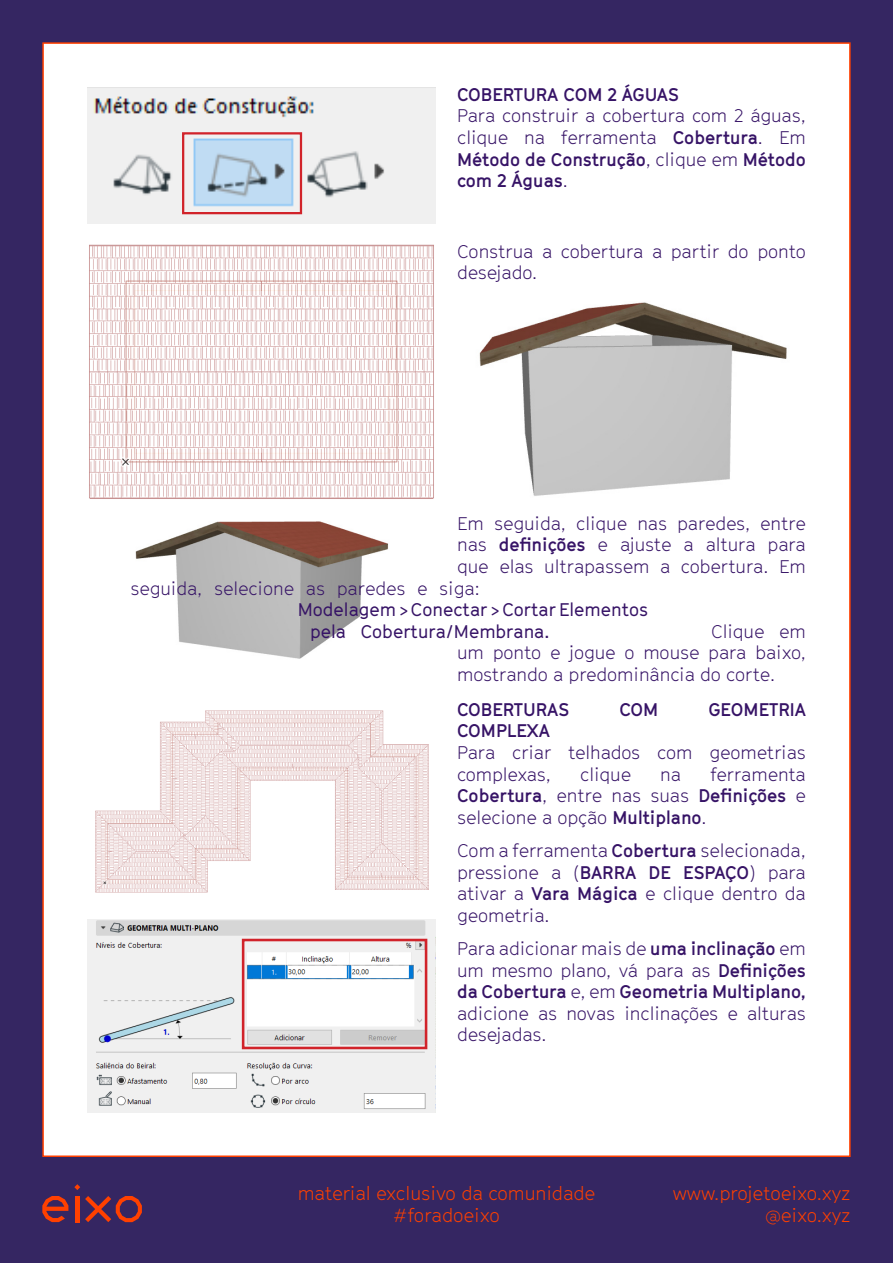
<style>
.page{position:relative;width:893px;height:1263px;background:#fff}
.page>*{position:absolute;margin:0;border:0;box-sizing:border-box;transform-origin:0 0}
.t1{font:300 18.6px/22.4px "GT Cinetype";color:#ff4000;text-align:right}
.t2{font:300 18px/21.6px "GT Cinetype";color:#361366;text-align:justify}
.t3{font:18px "GT Cinetype";color:#361366}
.t4{font:700 18px "GT Cinetype";color:#361366}
.s1{font-weight:700}
</style>
<div class="page">
<div style="left:0;top:0;width:42px;height:1263px;background:#352662"></div>
<div style="left:851px;top:0;width:42px;height:1263px;background:#352662"></div>
<div style="left:31px;top:0;width:862px;height:42px;background:#352662"></div>
<div style="left:31px;top:1157px;width:862px;height:106px;background:#352662"></div>
<img style="left:479px;top:302px;width:308px;height:194px">
<img style="left:87px;top:87px;width:349px;height:136px">
<img style="left:89px;top:244px;width:345px;height:255px">
<img style="left:135px;top:521px;width:254px;height:138px">
<img style="left:95px;top:710px;width:334px;height:183px">
<img style="left:87px;top:919px;width:349px;height:193px">
<div style="left:242px;top:939px;width:185px;height:110px;border:3px solid #d1232a"></div>
<div style="left:182px;top:132px;width:120px;height:82px;border:2px solid #d1232a"></div>
<svg style="left:42px;top:1196px;width:26px;height:26px"></svg>
<svg style="left:74px;top:1184px;width:6px;height:6px"></svg>
<hr style="left:75px;top:1196px;width:4px;height:26px;background:#ff4000">
<svg style="left:85px;top:1196px;width:57px;height:26px"></svg>
<p class="t4" style="left:457px;top:83px;width:223px">COBERTURA COM 2 ÁGUAS</p>
<p class="t2" style="left:457px;top:105px;width:350px">Para construir a cobertura com 2 águas, clique na ferramenta <span class="s1">Cobertura</span>. Em <span class="s1">Método de Construção</span>, clique em <span class="s1">Método com 2 Águas</span>.</p>
<p class="t2" style="left:457px;top:240px;width:350px">Construa a cobertura a partir do ponto desejado.</p>
<p class="t2" style="left:457px;top:512px;width:350px">Em seguida, clique nas paredes, entre</p>
<p class="t2" style="left:457px;top:534px;width:350px">nas <span class="s1">defnições</span> e ajuste a altura para</p>
<p class="t2" style="left:457px;top:556px;width:350px">que elas ultrapassem a cobertura. Em</p>
<p class="t2" style="left:130px;top:577px;width:351px">seguida, selecione as paredes e siga:</p>
<p class="t3" style="left:298px;top:599px;width:352px">Modelagem &gt; Conectar &gt; Cortar Elementos</p>
<p class="t3" style="left:310px;top:620px;width:241px">pela Cobertura/Membrana.</p>
<p class="t2" style="left:457px;top:620px;width:350px;text-indent:254px">Clique em um ponto e jogue o mouse para baixo, mostrando a predominância do corte.</p>
<p class="t4" style="left:457px;top:698px;width:114px">COBERTURAS</p>
<p class="t4" style="left:619px;top:698px;width:40px">COM</p>
<p class="t4" style="left:708px;top:698px;width:99px">GEOMETRIA</p>
<p class="t4" style="left:457px;top:720px;width:94px">COMPLEXA</p>
<p class="t2" style="left:457px;top:742px;width:350px">Para criar telhados com geometrias complexas,</p>
<p class="t2" style="left:457px;top:763px;width:350px;text-indent:253px">ferramenta <span class="s1">Cobertura</span>, entre nas suas <span class="s1">Defnições</span> e selecione a opção <span class="s1">Multiplano</span>.</p>
<p class="t2" style="left:457px;top:840px;width:350px">Com a ferramenta <span class="s1">Cobertura</span> selecionada, pressione a (<span class="s1">BARRA DE ESPAÇO</span>) para ativar a <span class="s1">Vara Mágica</span> e clique dentro da geometria.</p>
<p class="t2" style="left:457px;top:938px;width:350px">Para adicionar mais de <span class="s1">uma inclinação</span> em um mesmo plano, vá para as <span class="s1">Defnições da Cobertura</span> e, em <span class="s1">Geometria Multiplano, </span>adicione as novas inclinações e alturas desejadas.</p>
<p class="t2" style="left:580px;top:763px;width:52px">clique</p>
<p class="t2" style="left:660px;top:763px;width:22px">na</p>
<p class="t1" style="left:298px;top:1182px;width:299px;text-align:center">material exclusivo da comunidade #foradoeixo</p>
<p class="t1" style="left:673px;top:1182px;width:179px">www.projetoeixo.xyz @eixo.xyz</p>
</div>
